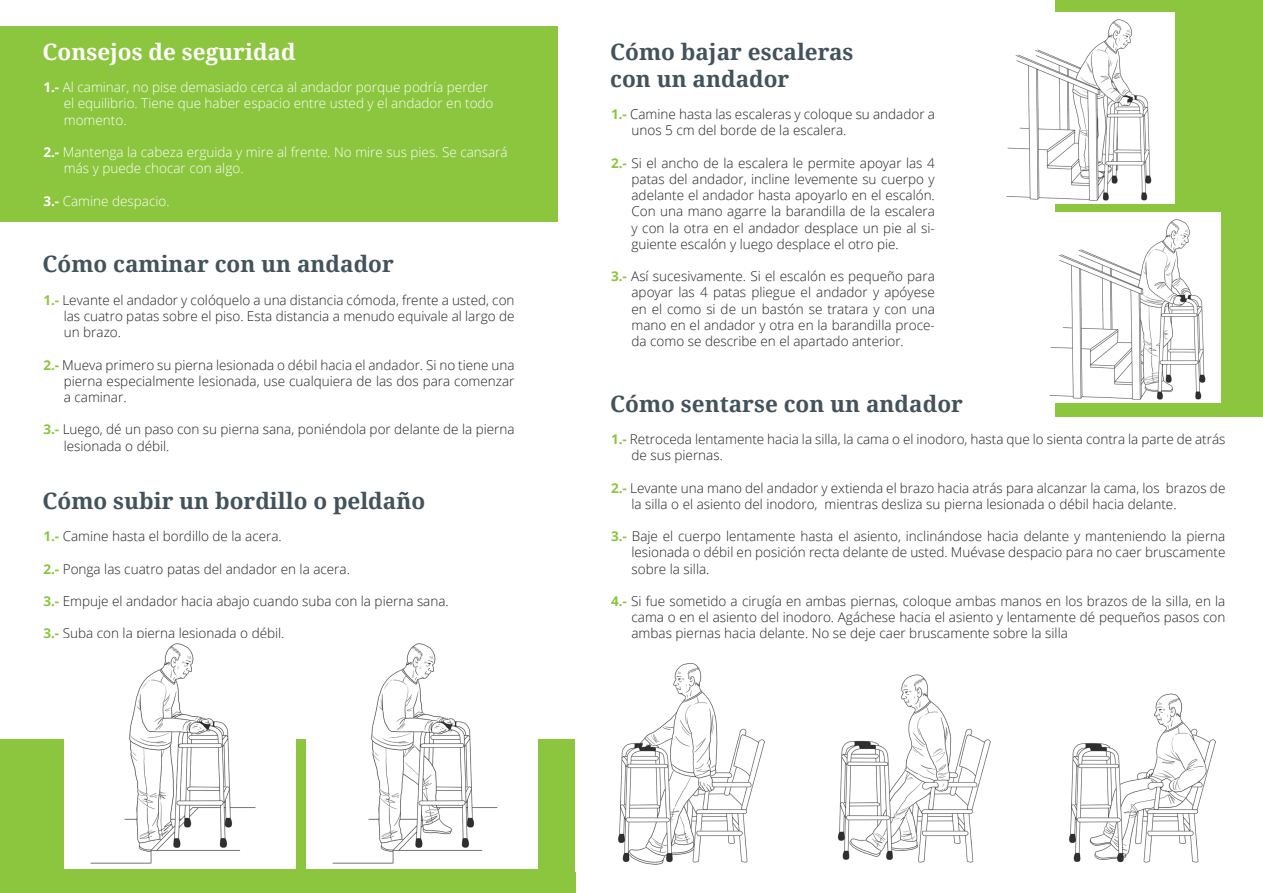
<style>
.page{position:relative;width:1263px;height:893px;background:#fff}
.page>*{position:absolute;margin:0;border:0;box-sizing:border-box;transform-origin:0 0}
.t1{font:700 22.5px/27px "Droid Serif";color:#43525b}
.t2{font:700 22.5px "Droid Serif";color:#fff}
.t3{font:300 13.5px/16.2px "Open Sans";color:#231f20;text-align:justify}
.t4{font:300 13.5px/16.2px "Open Sans";color:#fff}
.s1{font-weight:700}
.s2{font-weight:700;color:#8bc63e}
</style>
<div class="page">
<div style="left:0;top:740px;width:575px;height:153px;background:#8bc63e"></div>
<div style="left:0;top:26px;width:558px;height:196px;background:#8bc63e"></div>
<div style="left:1056px;top:0;width:207px;height:417px;background:#8bc63e"></div>
<img style="left:64px;top:643px;width:232px;height:226px">
<img style="left:306px;top:643px;width:231px;height:226px">
<img style="left:1006px;top:13px;width:169px;height:190px">
<img style="left:1049px;top:212px;width:171px;height:190px">
<img style="left:618px;top:663px;width:147px;height:202px">
<img style="left:838px;top:674px;width:153px;height:189px">
<img style="left:1069px;top:693px;width:147px;height:170px">
<h1 class="t2" style="left:43px;top:39px;width:255px">Consejos de seguridad</h1>
<p class="t4" style="left:64px;top:79px;width:431px;text-indent:-20px"><span class="s1">1.-</span> Al caminar, no pise demasiado cerca al andador porque podría perder el equilibrio. Tiene que haber espacio entre usted y el andador en todo momento.</p>
<p class="t4" style="left:64px;top:144px;width:445px;text-indent:-20px"><span class="s1">2.-</span> Mantenga la cabeza erguida y mire al frente. No mire sus pies. Se cansará más y puede chocar con algo.</p>
<p class="t4" style="left:43px;top:192px;width:128px"><span class="s1">3.-</span> Camine despacio.</p>
<h1 class="t1" style="left:43px;top:251px;width:353px">Cómo caminar con un andador</h1>
<p class="t3" style="left:64px;top:291px;width:452px;text-indent:-20px"><span class="s2">1.-</span> Levante el andador y colóquelo a una distancia cómoda, frente a usted, con las cuatro patas sobre el piso. Esta distancia a menudo equivale al largo de un brazo.</p>
<p class="t3" style="left:64px;top:356px;width:452px;text-indent:-20px"><span class="s2">2.-</span> Mueva primero su pierna lesionada o débil hacia el andador. Si no tiene una pierna especialmente lesionada, use cualquiera de las dos para comenzar a caminar.</p>
<p class="t3" style="left:64px;top:421px;width:452px;text-indent:-20px"><span class="s2">3.-</span> Luego, dé un paso con su pierna sana, poniéndola por delante de la pierna lesionada o débil.</p>
<h1 class="t1" style="left:43px;top:487px;width:384px">Cómo subir un bordillo o peldaño</h1>
<p class="t3" style="left:43px;top:528px;width:240px"><span class="s2">1.-</span> Camine hasta el bordillo de la acera.</p>
<p class="t3" style="left:43px;top:560px;width:308px"><span class="s2">2.-</span> Ponga las cuatro patas del andador en la acera.</p>
<p class="t3" style="left:43px;top:593px;width:407px"><span class="s2">3.-</span> Empuje el andador hacia abajo cuando suba con la pierna sana.</p>
<p class="t3" style="left:43px;top:625px;width:243px"><span class="s2">3.-</span> Suba con la pierna lesionada o débil.</p>
<h1 class="t1" style="left:610px;top:39px;width:245px">Cómo bajar escaleras con un andador</h1>
<p class="t3" style="left:631px;top:106px;width:305px;text-indent:-20px"><span class="s2">1.-</span> Camine hasta las escaleras y coloque su andador a unos 5 cm del borde de la escalera.</p>
<p class="t3" style="left:631px;top:154px;width:305px;text-indent:-20px"><span class="s2">2.-</span> Si el ancho de la escalera le permite apoyar las 4 patas del andador, incline levemente su cuerpo y adelante el andador hasta apoyarlo en el escalón.<br>Con una mano agarre la barandilla de la escalera y con la otra en el andador desplace un pie al si&shy;guiente escalón y luego desplace el otro pie.</p>
<p class="t3" style="left:631px;top:268px;width:305px;text-indent:-20px"><span class="s2">3.-</span> Así sucesivamente. Si el escalón es pequeño para apoyar las 4 patas pliegue el andador y apóyese en el como si de un bastón se tratara y con una mano en el andador y otra en la barandilla proce&shy;da como se describe en el apartado anterior.</p>
<h1 class="t1" style="left:610px;top:390px;width:354px">Cómo sentarse con un andador</h1>
<p class="t3" style="left:631px;top:431px;width:595px;text-indent:-20px"><span class="s2">1.-</span> Retroceda lentamente hacia la silla, la cama o el inodoro, hasta que lo sienta contra la parte de atrás de sus piernas.</p>
<p class="t3" style="left:631px;top:479px;width:595px;text-indent:-20px"><span class="s2">2.-</span> Levante una mano del andador y extienda el brazo hacia atrás para alcanzar la cama, los brazos de la silla o el asiento del inodoro, mientras desliza su pierna lesionada o débil hacia delante.</p>
<p class="t3" style="left:631px;top:528px;width:595px;text-indent:-20px"><span class="s2">3.-</span> Baje el cuerpo lentamente hasta el asiento, inclinándose hacia delante y manteniendo la pierna lesionada o débil en posición recta delante de usted. Muévase despacio para no caer bruscamente sobre la silla.</p>
<p class="t3" style="left:631px;top:593px;width:595px;text-indent:-20px"><span class="s2">4.-</span> Si fue sometido a cirugía en ambas piernas, coloque ambas manos en los brazos de la silla, en la cama o en el asiento del inodoro. Agáchese hacia el asiento y lentamente dé pequeños pasos con ambas piernas hacia delante. No se deje caer bruscamente sobre la silla</p>
</div>
